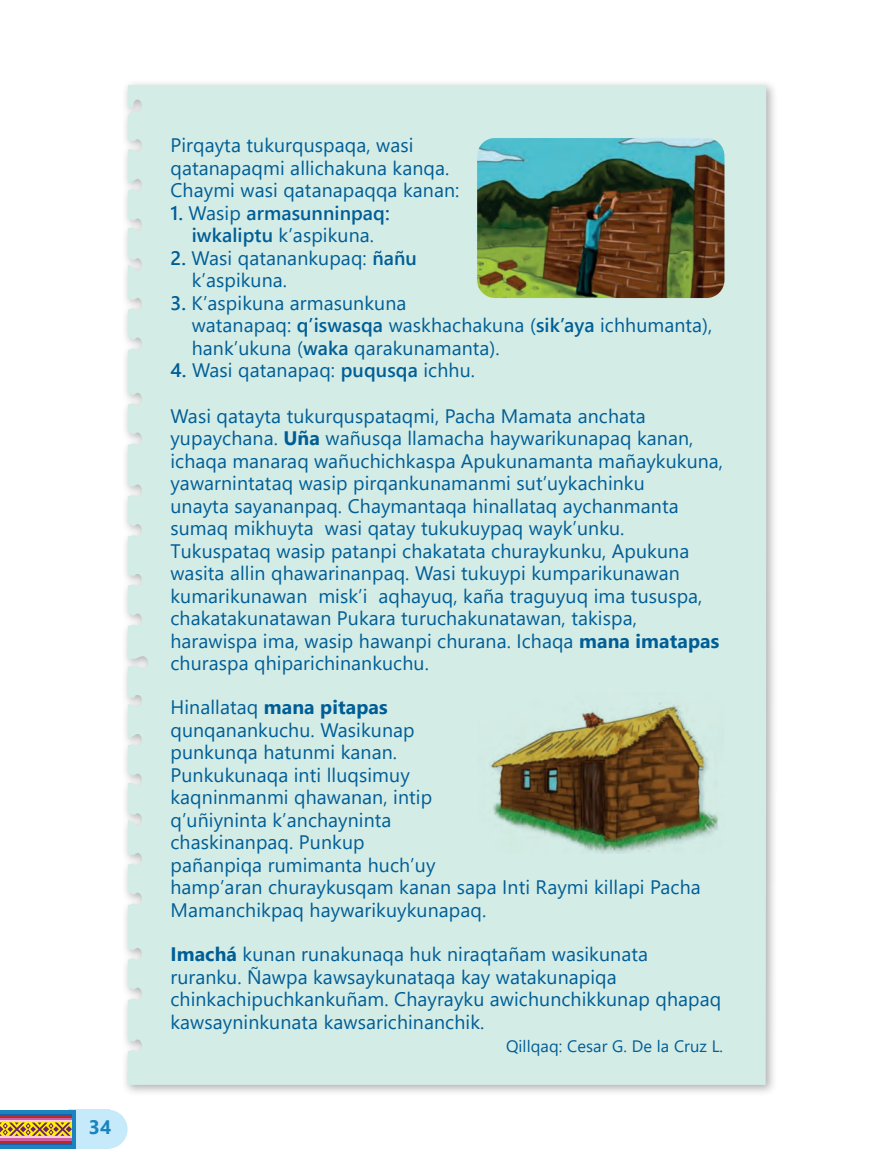
<style>
.page{position:relative;width:872px;height:1170px;background:#fff}
.page>*{position:absolute;margin:0;border:0;box-sizing:border-box;transform-origin:0 0}
.t1{font:19.5px/22.5px "Segoe UI";letter-spacing:.005em;color:#005e96}
.t2{font:600 19.5px/22.5px "Segoe UI";letter-spacing:.005em;color:#005e96;text-align:center}
.t3{font:700 19.5px "Segoe UI";color:#1a84bf}
.t4{font:16.5px "Segoe UI";letter-spacing:.005em;color:#005e96}
.s1{font-weight:400}
.s2{font-weight:600}
.s3{font-weight:700}
</style>
<div class="page">
<div style="left:68px;top:1109px;width:41px;height:39px;background:#c6eafa"></div>
<div style="left:89px;top:1109px;width:39px;height:39px;background:#c6eafa;border-radius:50%"></div>
<div style="left:0;top:1109px;width:76px;height:39px;background:#1a84bf"></div>
<hr style="left:0;top:1113px;width:72px;height:2px;background:#1b60ae">
<hr style="left:0;top:1142px;width:72px;height:2px;background:#1b60ae">
<hr style="left:0;top:1115px;width:72px;height:3px;background:#b82c28">
<hr style="left:0;top:1139px;width:72px;height:3px;background:#b82c28">
<hr style="left:0;top:1118px;width:72px;height:2px;background:#ca5da3">
<hr style="left:0;top:1137px;width:72px;height:2px;background:#ca5da3">
<hr style="left:0;top:1120px;width:72px;height:2px;background:#f9cdde">
<hr style="left:0;top:1135px;width:72px;height:2px;background:#f9cdde">
<svg style="left:0;top:1122px;width:72px;height:13px"></svg>
<div style="left:121px;top:79px;width:656px;height:1017px;background:#231f20;opacity:.35"></div>
<div style="left:128px;top:85px;width:638px;height:999px;background:#d4ece6"></div>
<img style="left:477px;top:138px;width:247px;height:160px">
<img style="left:478px;top:692px;width:246px;height:161px">
<p class="t3" style="left:89px;top:1108px;width:24px">34</p>
<p class="t1" style="left:170px;top:132px;width:290px">Pirqayta tukurquspaqa, wasi qatanapaqmi allichakuna kanqa.<br>Chaymi wasi qatanapaqqa kanan:</p>
<p class="t2" style="left:170px;top:200px;width:221px">1. <span class="s1">Wasip</span> armasunninpaq: iwkaliptu <span class="s1">k’aspikuna.</span></p>
<p class="t1" style="left:192px;top:245px;width:227px;text-indent:-21px"><span class="s2">2.</span> Wasi qatanankupaq: <span class="s2">ñañu </span>k’aspikuna.</p>
<p class="t1" style="left:192px;top:290px;width:522px;text-indent:-21px"><span class="s2">3.</span> K’aspikuna armasunkuna<br>watanapaq: <span class="s2">q’iswasqa</span> waskhachakuna (<span class="s2">sik’aya</span> ichhumanta), hank’ukuna (<span class="s2">waka</span> qarakunamanta).</p>
<p class="t1" style="left:170px;top:357px;width:306px"><span class="s2">4.</span> Wasi qatanapaq: <span class="s2">puqusqa</span> ichhu.</p>
<p class="t1" style="left:170px;top:402px;width:554px">Wasi qatayta tukurquspataqmi, Pacha Mamata anchata yupaychana. <span class="s3">Uña</span> wañusqa llamacha haywarikunapaq kanan, ichaqa manaraq wañuchichkaspa Apukunamanta mañaykukuna, yawarnintataq wasip pirqankunamanmi sut’uykachinku<br>unayta sayananpaq. Chaymantaqa hinallataq aychanmanta sumaq mikhuyta wasi qatay tukukuypaq wayk’unku.<br>Tukuspataq wasip patanpi chakatata churaykunku, Apukuna wasita allin qhawarinanpaq. Wasi tukuypi kumparikunawan kumarikunawan misk’i aqhayuq, kaña traguyuq ima tususpa, chakatakunatawan Pukara turuchakunatawan, takispa, harawispa ima, wasip hawanpi churana. Ichaqa <span class="s3">mana imatapas </span>churaspa qhiparichinankuchu.</p>
<p class="t1" style="left:170px;top:694px;width:532px">Hinallataq <span class="s3">mana pitapas<br></span>qunqanankuchu. Wasikunap<br>punkunqa hatunmi kanan.<br>Punkukunaqa inti lluqsimuy<br>kaqninmanmi qhawanan, intip<br>q’uñiyninta k’anchayninta<br>chaskinanpaq. Punkup<br>pañanpiqa rumimanta huch’uy<br>hamp’aran churaykusqam kanan sapa Inti Raymi killapi Pacha<br>Mamanchikpaq haywarikuykunapaq.</p>
<p class="t1" style="left:170px;top:941px;width:552px"><span class="s3">Imachá</span> kunan runakunaqa huk niraqtañam wasikunata ruranku. Ñawpa kawsaykunataqa kay watakunapiqa chinkachipuchkankuñam. Chayrayku awichunchikkunap qhapaq kawsayninkunata kawsarichinanchik.</p>
<p class="t4" style="left:506px;top:1030px;width:219px">Qillqaq: Cesar G. De la Cruz L.</p>
</div>
